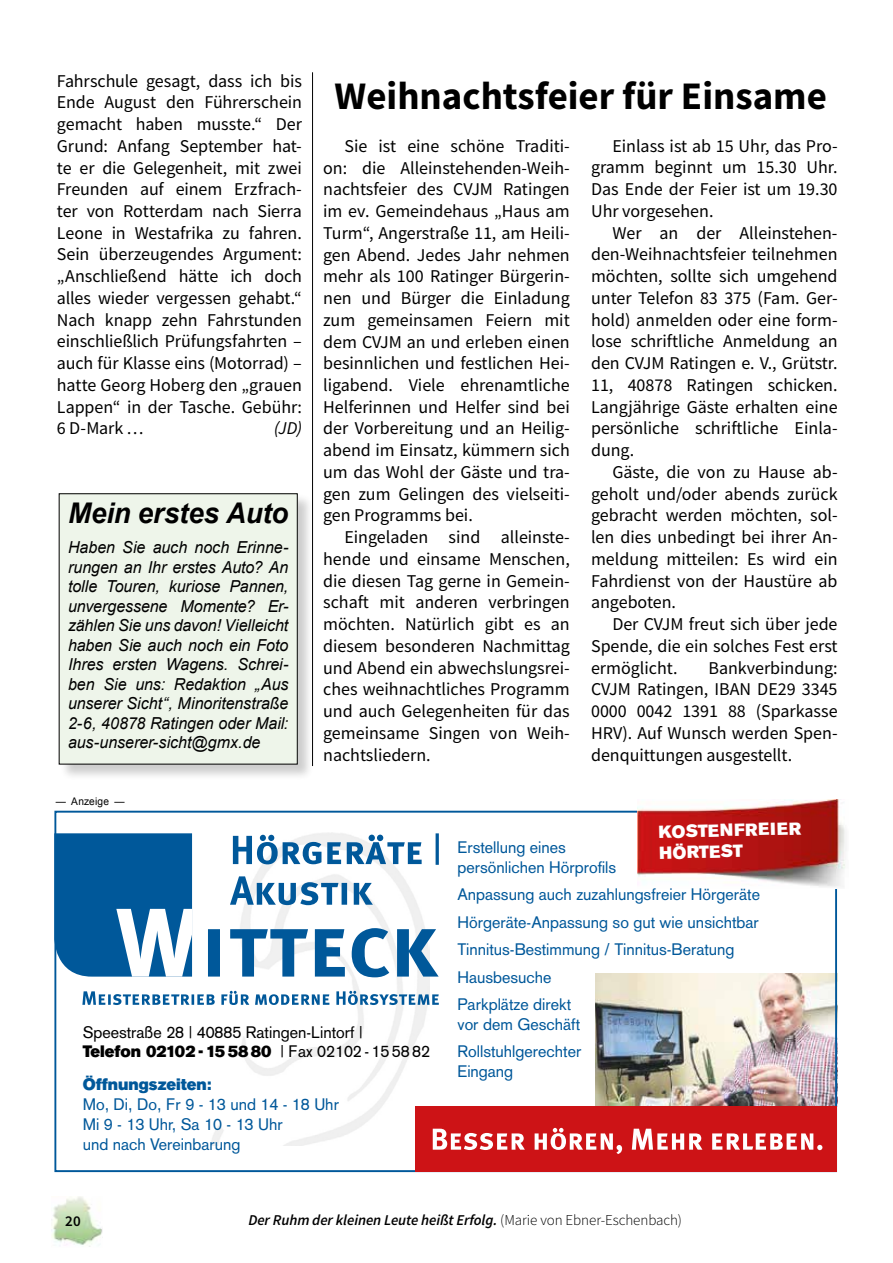
<style>
.page{position:relative;width:893px;height:1263px;background:#fff}
.page>*{position:absolute;margin:0;border:0;box-sizing:border-box;transform-origin:0 0}
.t1{font:700 39px "Source Sans Pro";color:#000}
.t2{font:italic 700 28.5px "Arial";color:#000}
.t3{font:18px/21.8px "Source Sans Pro";color:#000;text-align:justify}
.t4{font:italic 18px "Source Sans Pro";color:#000}
.t5{font:17.4px/20.5px "Akzidenz Grotesk BQ Super";color:#fff}
.t6{font:italic 16.5px/19.5px "Arial";letter-spacing:-.005em;color:#000;text-align:justify}
.t7{font:16.35px/27.6px "Akzidenz Grotesk";color:#00589a}
.t8{font:16.35px/33px "Akzidenz Grotesk BQ Super";color:#000}
.t9{font:16.35px "Akzidenz Grotesk";color:#000}
.t10{font:italic 600 15px "Source Sans Pro";letter-spacing:-.005em;color:#000}
.t11{font:600 15px "Source Sans Pro";color:#000}
.t12{font:10.5px "Arial";letter-spacing:.015em;color:#000}
.s1{font-family:"Akzidenz Grotesk"}
.s2{color:#00589a}
.s3{font-weight:300;font-style:normal}
</style>
<div class="page">
<div style="left:59px;top:494px;width:255px;height:287px;background:#000;opacity:.2"></div>
<div style="left:59px;top:494px;width:238px;height:270px;background:#eef5ea"></div>
<div style="left:59px;top:493px;width:239px;height:271px;border:1px solid #000"></div>
<img style="left:51px;top:1196px;width:51px;height:51px">
<img style="left:211px;top:836px;width:219px;height:309px">
<svg style="left:82px;top:991px;width:357px;height:14px"></svg>
<svg style="left:208px;top:928px;width:231px;height:49px"></svg>
<svg style="left:57px;top:833px;width:135px;height:144px"></svg>
<svg style="left:230px;top:876px;width:143px;height:29px"></svg>
<svg style="left:233px;top:833px;width:206px;height:32px"></svg>
<img style="left:595px;top:973px;width:239px;height:133px">
<img style="left:637px;top:799px;width:208px;height:88px">
<div style="left:416px;top:1106px;width:421px;height:66px;background:#cd1316"></div>
<svg style="left:433px;top:1129px;width:92px;height:21px"></svg>
<svg style="left:535px;top:1128px;width:87px;height:26px"></svg>
<svg style="left:632px;top:1129px;width:70px;height:21px"></svg>
<svg style="left:712px;top:1133px;width:110px;height:17px"></svg>
<hr style="left:312px;top:72px;width:1px;height:694px;background:#000">
<p class="t3" style="left:57px;top:70px;width:246px">Fahrschule gesagt, dass ich bis Ende August den Führerschein gemacht haben musste.“ Der Grund: Anfang September hat&shy;te er die Gelegenheit, mit zwei Freunden auf einem Erzfrach&shy;ter von Rotterdam nach Sierra Leone in Westafrika zu fahren.<br>Sein überzeugendes Argument: „Anschließend hätte ich doch alles wieder vergessen gehabt.“ Nach knapp zehn Fahrstunden einschließlich Prüfungsfahrten – auch für Klasse eins (Motorrad) – hatte Georg Hoberg den „grauen Lappen“ in der Tasche. Gebühr:<br>6 D-Mark …</p>
<p class="t4" style="left:274px;top:417px;width:30px">(JD)</p>
<h2 class="t2" style="left:68px;top:494px;width:222px">Mein erstes Auto</h2>
<p class="t6" style="left:68px;top:538px;width:222px">Haben Sie auch noch Erinne&shy;rungen an Ihr erstes Auto? An tolle Touren, kuriose Pannen, unvergessene Momente? Er&shy;zählen Sie uns davon! Vielleicht haben Sie auch noch ein Foto Ihres ersten Wagens. Schrei&shy;ben Sie uns: Redaktion „Aus unserer Sicht“, Minoritenstraße 2-6, 40878 Ratingen oder Mail: aus-unserer-sicht@gmx.de</p>
<p class="t12" style="left:56px;top:794px;width:70px">— Anzeige —</p>
<h1 class="t1" style="left:335px;top:70px;width:494px">Weihnachtsfeier für Einsame</h1>
<p class="t3" style="left:323px;top:135px;width:248px;text-indent:21px">Sie ist eine schöne Traditi&shy;on: die Alleinstehenden-Weih&shy;nachtsfeier des CVJM Ratingen im ev. Gemeindehaus „Haus am Turm“, Angerstraße 11, am Heili&shy;gen Abend. Jedes Jahr nehmen mehr als 100 Ratinger Bürgerin&shy;nen und Bürger die Einladung zum gemeinsamen Feiern mit dem CVJM an und erleben einen besinnlichen und festlichen Hei&shy;ligabend. Viele ehrenamtliche Helferinnen und Helfer sind bei der Vorbereitung und an Heilig&shy;abend im Einsatz, kümmern sich um das Wohl der Gäste und tra&shy;gen zum Gelingen des vielseiti&shy;gen Programms bei.</p>
<p class="t3" style="left:323px;top:526px;width:248px;text-indent:21px">Eingeladen sind alleinste&shy;hende und einsame Menschen, die diesen Tag gerne in Gemein&shy;schaft mit anderen verbringen möchten. Natürlich gibt es an diesem besonderen Nachmittag und Abend ein abwechslungsrei&shy;ches weihnachtliches Programm und auch Gelegenheiten für das gemeinsame Singen von Weih&shy;nachtsliedern.</p>
<p class="t3" style="left:591px;top:135px;width:248px;text-indent:21px">Einlass ist ab 15 Uhr, das Pro&shy;gramm beginnt um 15.30 Uhr.<br>Das Ende der Feier ist um 19.30<br>Uhr vorgesehen.</p>
<p class="t3" style="left:591px;top:222px;width:248px;text-indent:21px">Wer an der Alleinstehen&shy;den-Weihnachtsfeier teilnehmen möchten, sollte sich umgehend unter Telefon 83 375 (Fam. Ger&shy;hold) anmelden oder eine form&shy;lose schriftliche Anmeldung an den CVJM Ratingen e. V., Grütstr.<br>11, 40878 Ratingen schicken.<br>Langjährige Gäste erhalten eine persönliche schriftliche Einla&shy;dung.</p>
<p class="t3" style="left:591px;top:461px;width:248px;text-indent:21px">Gäste, die von zu Hause ab&shy;geholt und/oder abends zurück gebracht werden möchten, sol&shy;len dies unbedingt bei ihrer An&shy;meldung mitteilen: Es wird ein Fahrdienst von der Haustüre ab angeboten.</p>
<p class="t3" style="left:591px;top:613px;width:248px;text-indent:21px">Der CVJM freut sich über jede Spende, die ein solches Fest erst ermöglicht.</p>
<p class="t3" style="left:591px;top:657px;width:248px;text-indent:117px">Bankverbindung:<br>CVJM Ratingen, IBAN DE29 3345<br>0000 0042 1391 88 (Sparkasse HRV). Auf Wunsch werden Spen&shy;denquittungen ausgestellt.</p>
<p class="t9" style="left:83px;top:1022px;width:281px">Speestraße 28 | 40885 Ratingen-Lintorf |</p>
<p class="t8" style="left:83px;top:1035px;width:349px">Telefon 02102-155880 <span class="s1">| Fax 02102 - 15 58 82<br></span><span class="s2">Öffnungszeiten:</span></p>
<p class="t7" style="left:83px;top:1094px;width:258px;line-height:19.6px">Mo, Di, Do, Fr 9 - 13 und 14 - 18 Uhr<br>Mi 9 - 13 Uhr, Sa 10 - 13 Uhr<br>und nach Vereinbarung</p>
<p class="t5" style="left:658px;top:822px;width:144px;rotate:-2deg">KOSTENFREIER<br>HÖRTEST</p>
<p class="t7" style="left:457px;top:838px;width:160px;line-height:19.4px">Erstellung eines persönlichen Hörprofils</p>
<p class="t7" style="left:457px;top:881px;width:304px">Anpassung auch zuzahlungsfreier Hörgeräte<br>Hörgeräte-Anpassung so gut wie unsichtbar<br>Tinnitus-Bestimmung / Tinnitus-Beratung<br>Hausbesuche<br>Parkplätze direkt</p>
<p class="t7" style="left:457px;top:1010px;width:125px">vor dem Geschäft<br>Rollstuhlgerechter</p>
<p class="t7" style="left:457px;top:1057px;width:57px">Eingang</p>
<p class="t11" style="left:65px;top:1211px;width:17px">20</p>
<p class="t10" style="left:248px;top:1210px;width:435px">Der Ruhm der kleinen Leute heißt Erfolg. <span class="s3">(Marie von Ebner-Eschenbach)</span></p>
</div>
